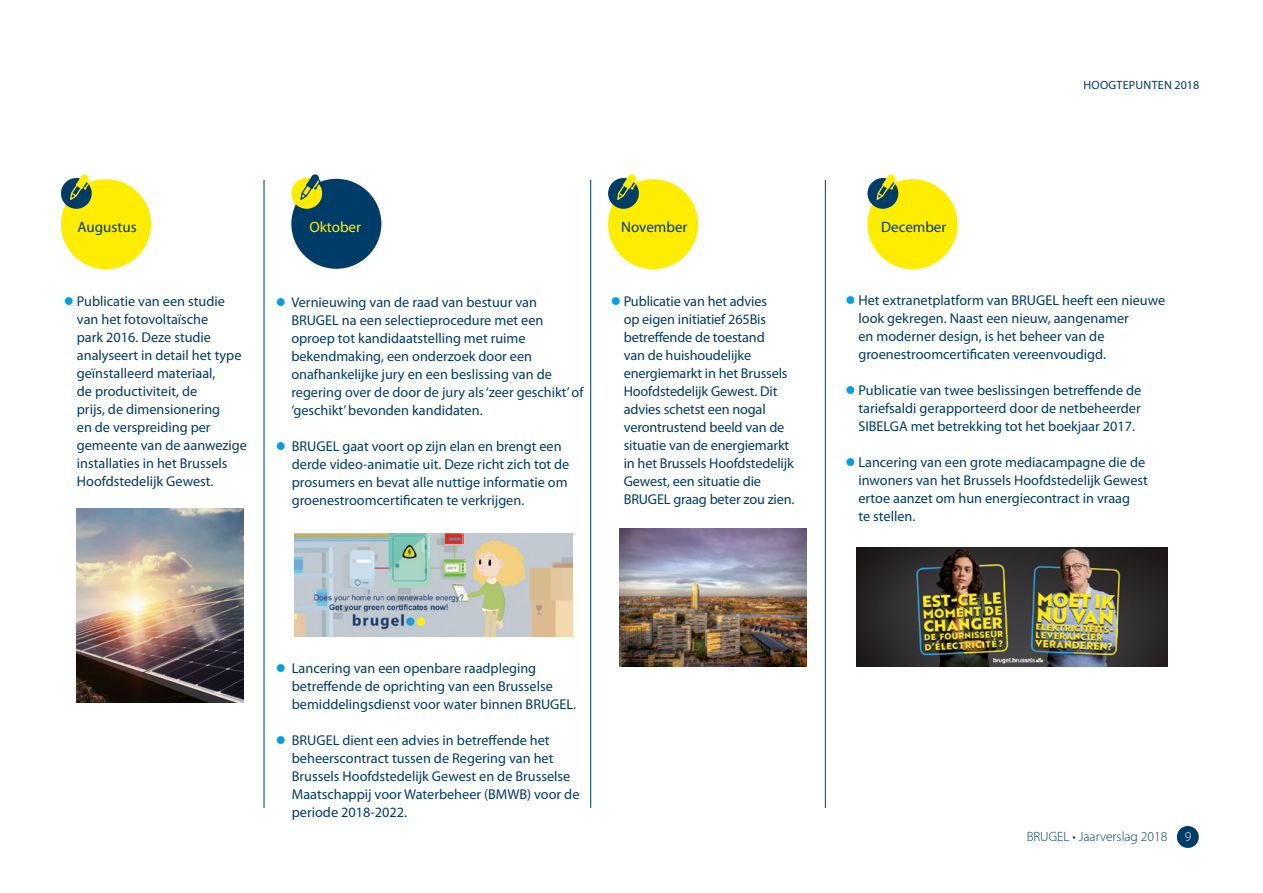
<style>
.page{position:relative;width:1263px;height:893px;background:#fff}
.page>*{position:absolute;margin:0;border:0;box-sizing:border-box;transform-origin:0 0}
.t1{font:15px "Myriad Pro";color:#003c68}
.t2{font:15px "Myriad Pro";color:#ffed00}
.t3{font:14.25px/18px "Myriad Pro";color:#003c68}
.t4{font:300 13.5px "Myriad Pro";color:#003c68}
.t5{font:300 13.5px "Myriad Pro";color:#fff}
.t6{font:12px "Myriad Pro";letter-spacing:.02em;color:#003c68}
.s1{color:#009fe3}
</style>
<div class="page">
<div style="left:291px;top:179px;width:90px;height:90px;background:#003c68;border-radius:50%"></div>
<div style="left:291px;top:178px;width:31px;height:31px;background:#ffed00;border-radius:50%"></div>
<svg style="left:300px;top:174px;width:20px;height:26px"></svg>
<div style="left:608px;top:179px;width:90px;height:90px;background:#ffed00;border-radius:50%"></div>
<div style="left:608px;top:178px;width:31px;height:31px;background:#003c68;border-radius:50%"></div>
<svg style="left:617px;top:174px;width:20px;height:26px"></svg>
<div style="left:61px;top:179px;width:90px;height:90px;background:#ffed00;border-radius:50%"></div>
<div style="left:61px;top:178px;width:31px;height:31px;background:#003c68;border-radius:50%"></div>
<svg style="left:70px;top:174px;width:20px;height:26px"></svg>
<div style="left:867px;top:179px;width:90px;height:90px;background:#ffed00;border-radius:50%"></div>
<div style="left:867px;top:178px;width:31px;height:31px;background:#003c68;border-radius:50%"></div>
<svg style="left:876px;top:174px;width:20px;height:26px"></svg>
<hr style="left:590px;top:180px;width:1px;height:628px;background:#003c68">
<hr style="left:825px;top:180px;width:1px;height:628px;background:#003c68">
<hr style="left:264px;top:180px;width:1px;height:628px;background:#003c68">
<img style="left:294px;top:533px;width:279px;height:103px">
<img style="left:857px;top:547px;width:310px;height:119px">
<img style="left:77px;top:509px;width:167px;height:193px">
<img style="left:619px;top:528px;width:187px;height:138px">
<div style="left:1177px;top:826px;width:22px;height:22px;background:#003c68;border-radius:50%"></div>
<p class="t1" style="left:78px;top:218px;width:61px">Augustus</p>
<p class="t1" style="left:621px;top:218px;width:68px">November</p>
<p class="t1" style="left:881px;top:218px;width:67px">December</p>
<p class="t2" style="left:310px;top:218px;width:53px">Oktober</p>
<p class="t6" style="left:1083px;top:79px;width:117px">HOOGTEPUNTEN 2018</p>
<p class="t3" style="left:77px;top:292px;width:172px;text-indent:-13px"><span class="s1">●</span> Publicatie van een studie van het fotovoltaïsche<br>park 2016. Deze studie analyseert in detail het type geïnstalleerd materiaal,<br>de productiviteit, de<br>prijs, de dimensionering<br>en de verspreiding per gemeente van de aanwezige installaties in het Brussels<br>Hoofdstedelijk Gewest.</p>
<p class="t3" style="left:291px;top:293px;width:294px;text-indent:-16px"><span class="s1">●</span> Vernieuwing van de raad van bestuur van BRUGEL na een selectieprocedure met een oproep tot kandidaatstelling met ruime bekendmaking, een onderzoek door een onafhankelijke jury en een beslissing van de regering over de door de jury als ‘zeer geschikt’ of ‘geschikt’ bevonden kandidaten.</p>
<p class="t3" style="left:292px;top:437px;width:279px;text-indent:-16px"><span class="s1">●</span> BRUGEL gaat voort op zijn elan en brengt een derde video-animatie uit. Deze richt zich tot de prosumers en bevat alle nuttige informatie om groenestroomcertificaten te verkrijgen.</p>
<p class="t3" style="left:624px;top:293px;width:172px;text-indent:-13px"><span class="s1">●</span> Publicatie van het advies<br>op eigen initiatief 265Bis betreffende de toestand<br>van de huishoudelijke energiemarkt in het Brussels<br>Hoofdstedelijk Gewest. Dit advies schetst een nogal verontrustend beeld van de situatie van de energiemarkt in het Brussels Hoofdstedelijk<br>Gewest, een situatie die<br>BRUGEL graag beter zou zien.</p>
<p class="t3" style="left:858px;top:292px;width:308px;text-indent:-13px"><span class="s1">●</span> Het extranetplatform van BRUGEL heeft een nieuwe look gekregen. Naast een nieuw, aangenamer<br>en moderner design, is het beheer van de groenestroomcertificaten vereenvoudigd.</p>
<p class="t3" style="left:858px;top:382px;width:284px;text-align:justify;text-indent:-13px"><span class="s1">●</span> Publicatie van twee beslissingen betreffende de tariefsaldi gerapporteerd door de netbeheerder SIBELGA met betrekking tot het boekjaar 2017.</p>
<p class="t3" style="left:858px;top:454px;width:291px;text-indent:-13px"><span class="s1">●</span> Lancering van een grote mediacampagne die de inwoners van het Brussels Hoofdstedelijk Gewest ertoe aanzet om hun energiecontract in vraag<br>te stellen.</p>
<p class="t3" style="left:292px;top:660px;width:286px;text-indent:-16px"><span class="s1">●</span> Lancering van een openbare raadpleging betreffende de oprichting van een Brusselse bemiddelingsdienst voor water binnen BRUGEL.</p>
<p class="t3" style="left:292px;top:732px;width:289px;text-indent:-16px"><span class="s1">●</span> BRUGEL dient een advies in betreffende het beheerscontract tussen de Regering van het Brussels Hoofdstedelijk Gewest en de Brusselse Maatschappij voor Waterbeheer (BMWB) voor de periode 2018-2022.</p>
<p class="t4" style="left:1027px;top:829px;width:142px">BRUGEL • Jaarverslag 2018</p>
<p class="t5" style="left:1185px;top:829px;width:8px">9</p>
</div>
